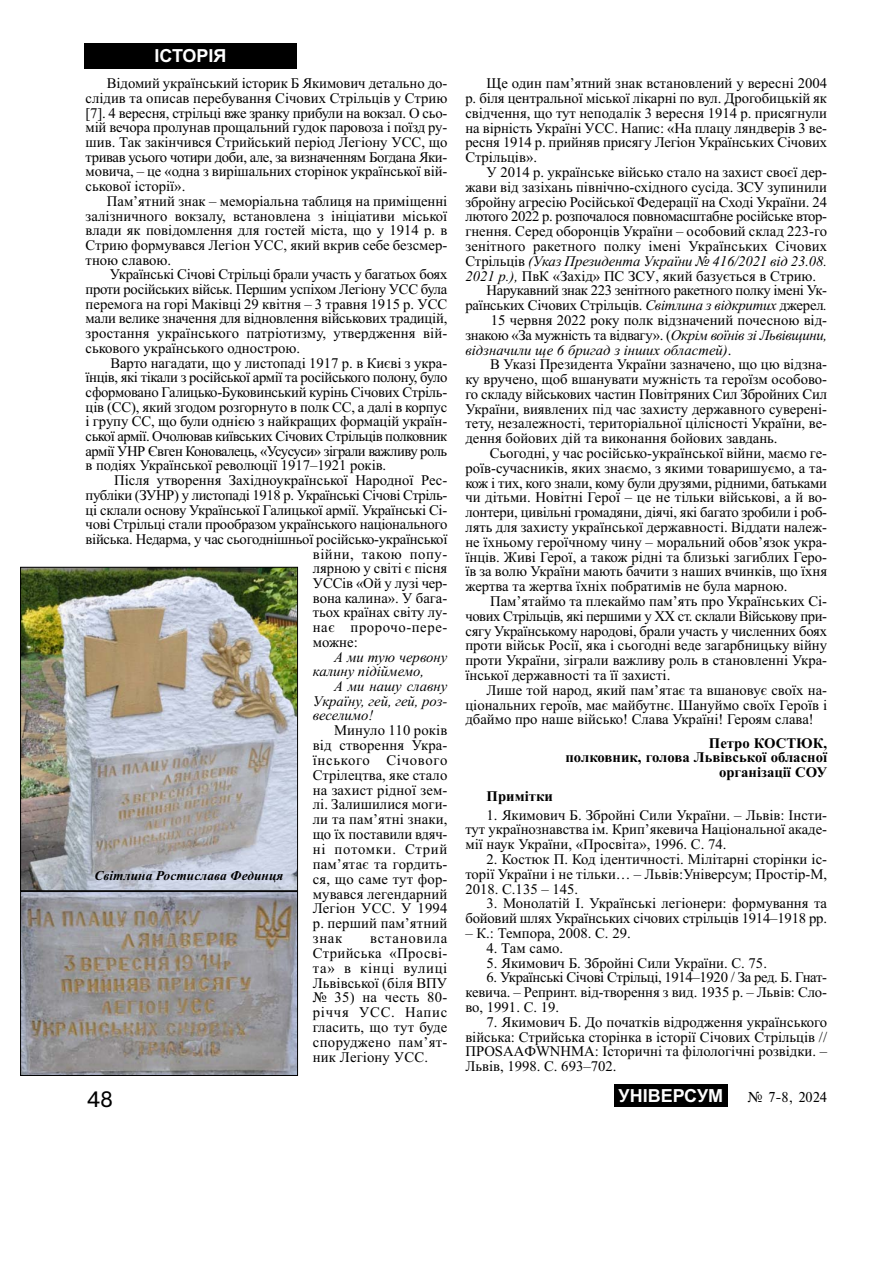
<style>
.page{position:relative;width:893px;height:1263px;background:#fff}
.page>*{position:absolute;margin:0;border:0;box-sizing:border-box;transform-origin:0 0}
.t1{font:21px "Ukr";color:#000}
.t2{font:700 18px "Arial";color:#fff}
.t3{font:15px "Times";color:#000}
.t4{font:14.7px/14.9px "Times New Roman";color:#000;text-align:justify}
.t5{font:14.7px "Times New Roman";letter-spacing:-.02em;color:#000}
.t6{font:italic 14.7px/14.7px "Times New Roman";color:#000}
.t7{font:14.7px "Times New Roman";letter-spacing:-.025em;color:#000}
.t8{font:700 14.7px/14.9px "Times New Roman";color:#000;text-align:right}
.t9{font:14.7px "Times New Roman";letter-spacing:-.03em;color:#000}
.t10{font:14.7px "Times New Roman";letter-spacing:.035em;color:#000}
.t11{font:14.7px "Times New Roman";letter-spacing:.04em;color:#000}
.t12{font:italic 700 13.5px "Times New Roman";color:#000}
.s1{font-style:normal}
.s2{font-style:italic}
</style>
<div class="page">
<div style="left:84px;top:43px;width:213px;height:26px;background:#000"></div>
<div style="left:614px;top:1084px;width:113px;height:23px;background:#000"></div>
<img style="left:22px;top:569px;width:274px;height:320px">
<div style="left:20px;top:567px;width:278px;height:324px;border:1px solid #000"></div>
<svg style="left:22px;top:893px;width:274px;height:181px;background:#979392"></svg>
<div style="left:20px;top:891px;width:278px;height:185px;border:1px solid #000"></div>
<p class="t2" style="left:154px;top:46px;width:74px">ІСТОРІЯ</p>
<p class="t4" style="left:86px;top:77px;width:363px;text-indent:21px">Відомий український історик Б Якимович детально до&shy;слідив та описав перебування Січових Стрільців у Стрию [7]. 4 вересня, стрільці вже зранку прибули на вокзал. О сьо&shy;мій вечора пролунав прощальний гудок паровоза і поїзд ру&shy;шив. Так закінчився Стрийський період Легіону УСС, що тривав усього чотири доби, але, за визначенням Богдана Яки&shy;мовича, – це «одна з вирішальних сторінок української вій&shy;ськової історії».</p>
<p class="t4" style="left:86px;top:195px;width:363px;text-indent:21px">Пам’ятний знак – меморіальна таблиця на приміщенні залізничного вокзалу, встановлена з ініціативи міської влади як повідомлення для гостей міста, що у 1914 р. в Стрию формувався Легіон УСС, який вкрив себе безсмер&shy;тною славою.</p>
<p class="t4" style="left:86px;top:268px;width:363px;text-indent:24px">Українські Січові Стрільці брали участь у багатьох боях проти російських військ. Першим успіхом Легіону УСС була перемога на горі Маківці 29 квітня – 3 травня 1915 р. УСС мали велике значення для відновлення військових традицій, зростання українського патріотизму, утвердження вій&shy;ськового українського однострою.</p>
<p class="t4" style="left:86px;top:357px;width:363px;text-indent:25px">Варто нагадати, що у листопаді 1917 р. в Києві з укра&shy;їнців, які тікали з російської армії та російського полону, було сформовано Галицько-Буковинський курінь Січових Стріль&shy;ців (СС), який згодом розгорнуто в полк СС, а далі в корпус і групу СС, що були однією з найкращих формацій україн&shy;ської армії. Очолював київських Січових Стрільців полковник армії УНР Євген Коновалець, «Усусуси» зіграли важливу роль в подіях Української революції 1917–1921 років.</p>
<p class="t4" style="left:114px;top:474px;width:334px">Після утворення Західноукраїнської Народної Рес-</p>
<p class="t7" style="left:86px;top:490px;width:363px">публіки (ЗУНР) у листопаді 1918 р. Українські Січові Стріль-</p>
<p class="t5" style="left:86px;top:504px;width:363px">ці склали основу Української Галицької армії. Українські Сі-</p>
<p class="t4" style="left:86px;top:518px;width:363px">чові Стрільці стали прообразом українського національного</p>
<p class="t5" style="left:86px;top:534px;width:363px">війська. Недарма, у час сьогоднішньої російсько-української</p>
<p class="t10" style="left:313px;top:548px;width:136px">війни, такою попу-</p>
<p class="t4" style="left:313px;top:562px;width:136px">лярною у світі є пісня</p>
<p class="t4" style="left:313px;top:577px;width:136px">УССів «Ой у лузі чер-</p>
<p class="t4" style="left:313px;top:592px;width:136px">вона калина». У бага-</p>
<p class="t4" style="left:313px;top:606px;width:136px">тьох країнах світу лу-</p>
<p class="t11" style="left:313px;top:622px;width:136px">нає пророчо-пере-</p>
<p class="t4" style="left:313px;top:636px;width:46px">можне:</p>
<p class="t6" style="left:313px;top:651px;width:136px;text-indent:21px">А ми тую червону калину підіймемо,</p>
<p class="t6" style="left:313px;top:680px;width:136px;text-align:justify;text-indent:21px">А ми нашу славну Україну, гей, гей, роз&shy;веселимо!</p>
<p class="t4" style="left:313px;top:724px;width:136px;text-indent:21px">Минуло 110 років від створення Укра&shy;їнського Січового Стрілецтва, яке стало на захист рідної зем&shy;лі. Залишилися моги&shy;ли та пам’ятні знаки, що їх поставили вдяч&shy;ні потомки. Стрий пам’ятає та гордить&shy;ся, що саме тут фор&shy;мувався легендарний Легіон УСС. У 1994 р. перший пам’ятний знак</p>
<p class="t12" style="left:94px;top:871px;width:190px">Світлина Ростислава Фединця</p>
<p class="t4" style="left:313px;top:932px;width:136px;text-indent:57px">встановила Стрийська «Просві&shy;та» в кінці вулиці Львівської (біля ВПУ № 35) на честь 80- річчя УСС. Напис гласить, що тут буде споруджено пам’ят&shy;ник Легіону УСС.</p>
<p class="t4" style="left:465px;top:77px;width:363px;text-indent:21px">Ще один пам’ятний знак встановлений у вересні 2004 р. біля центральної міської лікарні по вул. Дрогобицькій як свідчення, що тут неподалік 3 вересня 1914 р. присягнули на вірність Україні УСС. Напис: «На плацу ляндверів 3 ве&shy;ресня 1914 р. прийняв присягу Легіон Українських Січових Стрільців».</p>
<p class="t4" style="left:486px;top:166px;width:342px">У 2014 р. українське військо стало на захист своєї дер-</p>
<p class="t4" style="left:465px;top:181px;width:363px">жави від зазіхань північно-східного сусіда. ЗСУ зупинили</p>
<p class="t4" style="left:465px;top:196px;width:363px">збройну агресію Російської Федерації на Сході України. 24</p>
<p class="t7" style="left:465px;top:211px;width:363px">лютого 2022 р. розпочалося повномасштабне російське втор-</p>
<p class="t4" style="left:465px;top:225px;width:363px">гнення. Серед оборонців України – особовий склад 223-го</p>
<p class="t4" style="left:465px;top:240px;width:363px">зенітного ракетного полку імені Українських Січових</p>
<p class="t6" style="left:465px;top:255px;width:363px"><span class="s1">Стрільців</span> (Указ Президента України № 416/2021 від 23.08.</p>
<p class="t4" style="left:465px;top:270px;width:352px"><span class="s2">2021 р.),</span> ПвК «Захід» ПС ЗСУ, який базується в Стрию.</p>
<p class="t7" style="left:486px;top:285px;width:342px">Нарукавний знак 223 зенітного ракетного полку імені Ук-</p>
<p class="t4" style="left:465px;top:299px;width:363px">раїнських Січових Стрільців. <span class="s2">Світлина з відкритих</span> джерел<span class="s2">.</span></p>
<p class="t4" style="left:491px;top:314px;width:338px">15 червня 2022 року полк відзначений почесною від-</p>
<p class="t5" style="left:465px;top:330px;width:363px">знакою «За мужність та відвагу». (<span class="s2">Окрім воїнів зі Львівщини,</span></p>
<p class="t6" style="left:465px;top:344px;width:267px">відзначили ще 6 бригад з інших областей)<span class="s1">.</span></p>
<p class="t4" style="left:490px;top:358px;width:338px">В Указі Президента України зазначено, що цю відзна-</p>
<p class="t4" style="left:465px;top:373px;width:363px">ку вручено, щоб вшанувати мужність та героїзм особово-</p>
<p class="t4" style="left:465px;top:388px;width:363px">го складу військових частин Повітряних Сил Збройних Сил</p>
<p class="t4" style="left:465px;top:403px;width:363px">України, виявлених під час захисту державного суверені-</p>
<p class="t4" style="left:465px;top:418px;width:363px">тету, незалежності, територіальної цілісності України, ве-</p>
<p class="t4" style="left:465px;top:432px;width:314px">дення бойових дій та виконання бойових завдань.</p>
<p class="t4" style="left:489px;top:447px;width:339px">Сьогодні, у час російсько-української війни, маємо ге-</p>
<p class="t4" style="left:465px;top:462px;width:363px">роїв-сучасників, яких знаємо, з якими товаришуємо, а та-</p>
<p class="t5" style="left:465px;top:477px;width:363px">кож і тих, кого знали, кому були друзями, рідними, батьками</p>
<p class="t4" style="left:465px;top:492px;width:363px">чи дітьми. Новітні Герої – це не тільки військові, а й во-</p>
<p class="t5" style="left:465px;top:507px;width:363px">лонтери, цивільні громадяни, діячі, які багато зробили і роб-</p>
<p class="t4" style="left:465px;top:521px;width:363px">лять для захисту української державності. Віддати належ-</p>
<p class="t4" style="left:465px;top:536px;width:363px">не їхньому героїчному чину – моральний обов’язок укра-</p>
<p class="t4" style="left:465px;top:551px;width:363px">їнців. Живі Герої, а також рідні та близькі загиблих Геро-</p>
<p class="t4" style="left:465px;top:565px;width:363px">їв за волю України мають бачити з наших вчинків, що їхня</p>
<p class="t4" style="left:465px;top:580px;width:323px">жертва та жертва їхніх побратимів не була марною.</p>
<p class="t4" style="left:490px;top:595px;width:338px">Пам’ятаймо та плекаймо пам’ять про Українських Сі-</p>
<p class="t9" style="left:465px;top:611px;width:363px">чових Стрільців, які першими у ХХ ст. склали Військову при-</p>
<p class="t4" style="left:465px;top:625px;width:363px">сягу Українському народові, брали участь у численних боях</p>
<p class="t4" style="left:465px;top:639px;width:363px">проти військ Росії, яка і сьогодні веде загарбницьку війну</p>
<p class="t4" style="left:465px;top:654px;width:363px">проти України, зіграли важливу роль в становленні Укра-</p>
<p class="t4" style="left:465px;top:669px;width:206px">їнської державності та її захисті.</p>
<p class="t4" style="left:486px;top:684px;width:342px">Лише той народ, який пам’ятає та вшановує своїх на-</p>
<p class="t4" style="left:465px;top:699px;width:363px">ціональних героїв, має майбутнє. Шануймо своїх Героїв і</p>
<p class="t4" style="left:465px;top:713px;width:350px">дбаймо про наше військо! Слава Україні! Героям слава!</p>
<p class="t8" style="left:565px;top:737px;width:263px">Петро КОСТЮК,<br>полковник, голова Львівської обласної організації СОУ</p>
<p class="t8" style="left:486px;top:790px;width:68px">Примітки</p>
<p class="t4" style="left:465px;top:809px;width:363px;text-indent:21px">1. Якимович Б. Збройні Сили України. – Львів: Інсти&shy;тут українознавства ім. Крип’якевича Національної акаде&shy;мії наук України, «Просвіта», 1996. С. 74.</p>
<p class="t4" style="left:465px;top:853px;width:363px;text-indent:21px">2. Костюк П. Код ідентичності. Мілітарні сторінки іс&shy;торії України і не тільки… – Львів:Універсум; Простір-М, 2018. С.135 – 145.</p>
<p class="t4" style="left:465px;top:897px;width:363px;text-align:right">3. Монолатій І. Українські легіонери: формування та бойовий шлях Українських січових стрільців 1914–1918 рр.</p>
<p class="t4" style="left:465px;top:927px;width:167px">– К.: Темпора, 2008. С. 29.</p>
<p class="t4" style="left:486px;top:942px;width:78px">4. Там само.</p>
<p class="t4" style="left:486px;top:957px;width:282px">5. Якимович Б. Збройні Сили України. С. 75.</p>
<p class="t4" style="left:465px;top:971px;width:363px;text-indent:21px">6. Українські Січові Стрільці, 1914–1920 / За ред. Б. Гнат&shy;кевича. – Репринт. від-творення з вид. 1935 р. – Львів: Сло&shy;во, 1991. С. 19.</p>
<p class="t4" style="left:465px;top:1016px;width:363px;text-indent:21px">7. Якимович Б. До початків відродження українського війська: Стрийська сторінка в історії Січових Стрільців // ПРОSAAФWNHMA: Історичні та філологічні розвідки. – Львів, 1998. С. 693–702.</p>
<h1 class="t1" style="left:87px;top:1087px;width:28px">48</h1>
<p class="t2" style="left:618px;top:1085px;width:106px">УНІВЕРСУМ</p>
<p class="t3" style="left:747px;top:1088px;width:81px">‹ 7-8, 2024</p>
</div>
